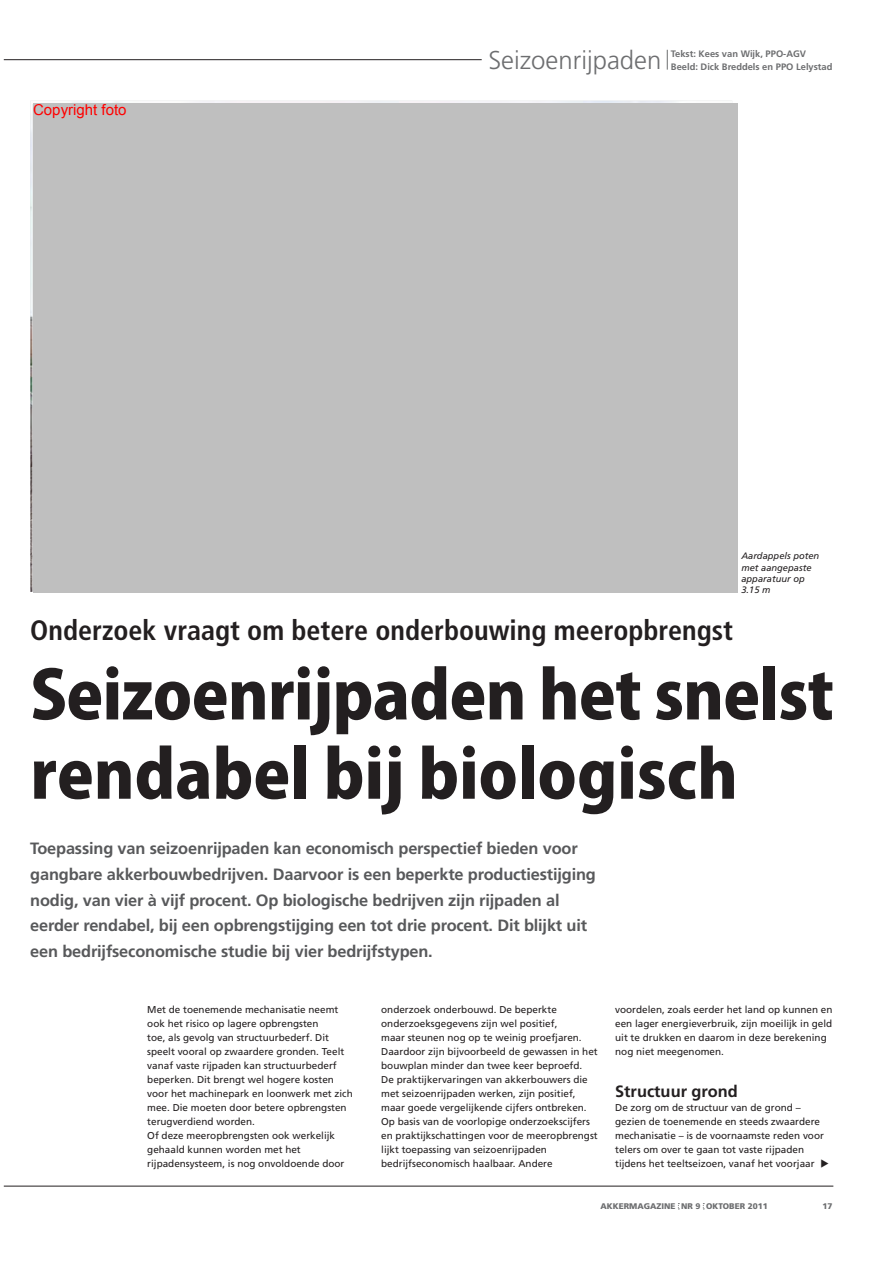
<style>
.page{position:relative;width:893px;height:1263px;background:#fff}
.page>*{position:absolute;margin:0;border:0;box-sizing:border-box;transform-origin:0 0}
.t1{font:66px/79.3px "Koz Go Pro Heavy 90 msp RKSJ H";letter-spacing:-.01em;color:#231f20}
.t2{font:700 condensed 28.05px "Frutiger LT Std";color:#231f20}
.t3{font:300 25.65px "Frutiger LT Std";color:#6d6e70}
.t4{font:700 16.35px/25.7px "Frutiger LT Std";letter-spacing:-.01em;color:#58595b}
.t5{font:700 16.35px "Frutiger LT Std";color:#231f20}
.t6{font:15px "Arial";color:#f00}
.t7{font:9.9px/14.1px "Frutiger LT Std";color:#231f20}
.t8{font:700 9.3px/13.5px "Frutiger LT Std";color:#6d6e70}
.t9{font:italic 9.3px/11.2px "Frutiger LT Std";color:#231f20}
.t10{font:900 8.25px "Frutiger LT Std";color:#6d6e70}
</style>
<div class="page">
<svg style="left:667px;top:50px;width:1px;height:20px"></svg>
<hr style="left:4px;top:59px;width:478px;height:1px;background:#231f20">
<hr style="left:4px;top:1186px;width:829px;height:1px;background:#231f20">
<div style="left:33px;top:103px;width:704px;height:490px;background:#bfbfbf"></div>
<h3 class="t6" style="left:33px;top:100px;width:95px">Copyright foto</h3>
<h3 class="t3" style="left:488px;top:49px;width:174px">Seizoenrijpaden</h3>
<p class="t8" style="left:671px;top:47px;width:163px">Tekst: Kees van Wijk, PPO-AGV<br>Beeld: Dick Breddels en PPO Lelystad</p>
<p class="t9" style="left:741px;top:551px;width:79px">Aardappels poten met aangepaste apparatuur op<br>3.15 m</p>
<h2 class="t2" style="left:30px;top:618px;width:704px">Onderzoek vraagt om betere onderbouwing meeropbrengst</h2>
<h1 class="t1" style="left:30px;top:664px;width:805px">Seizoenrijpaden het snelst rendabel bij biologisch</h1>
<p class="t4" style="left:30px;top:837px;width:567px">Toepassing van seizoenrijpaden kan economisch perspectief bieden voor gangbare akkerbouwbedrijven. Daarvoor is een beperkte productiestijging nodig, van vier à vijf procent. Op biologische bedrijven zijn rijpaden al eerder rendabel, bij een opbrengstijging een tot drie procent. Dit blijkt uit een bedrijfseconomische studie bij vier bedrijfstypen.</p>
<p class="t7" style="left:147px;top:1003px;width:207px">Met de toenemende mechanisatie neemt ook het risico op lagere opbrengsten<br>toe, als gevolg van structuurbederf. Dit speelt vooral op zwaardere gronden. Teelt vanaf vaste rijpaden kan structuurbederf beperken. Dit brengt wel hogere kosten voor het machinepark en loonwerk met zich mee. Die moeten door betere opbrengsten terugverdiend worden.<br>Of deze meeropbrengsten ook werkelijk gehaald kunnen worden met het rijpadensysteem, is nog onvoldoende door</p>
<p class="t7" style="left:381px;top:1003px;width:218px">onderzoek onderbouwd. De beperkte onderzoeksgegevens zijn wel positief,<br>maar steunen nog op te weinig proefjaren.<br>Daardoor zijn bijvoorbeeld de gewassen in het bouwplan minder dan twee keer beproefd.<br>De praktijkervaringen van akkerbouwers die met seizoenrijpaden werken, zijn positief, maar goede vergelijkende cijfers ontbreken.<br>Op basis van de voorlopige onderzoekscijfers en praktijkschattingen voor de meeropbrengst lijkt toepassing van seizoenrijpaden bedrijfseconomisch haalbaar. Andere</p>
<p class="t7" style="left:615px;top:1003px;width:219px">voordelen, zoals eerder het land op kunnen en een lager energieverbruik, zijn moeilijk in geld uit te drukken en daarom in deze berekening nog niet meegenomen.</p>
<h3 class="t5" style="left:615px;top:1084px;width:124px">Structuur grond</h3>
<p class="t7" style="left:615px;top:1101px;width:216px">De zorg om de structuur van de grond – gezien de toenemende en steeds zwaardere mechanisatie – is de voornaamste reden voor telers om over te gaan tot vaste rijpaden tijdens het teeltseizoen, vanaf het voorjaar ◆</p>
<p class="t10" style="left:600px;top:1203px;width:169px">AKKERMAGAZINE NR 9 OKTOBER 2011</p>
<p class="t10" style="left:822px;top:1203px;width:12px">17</p>
</div>
